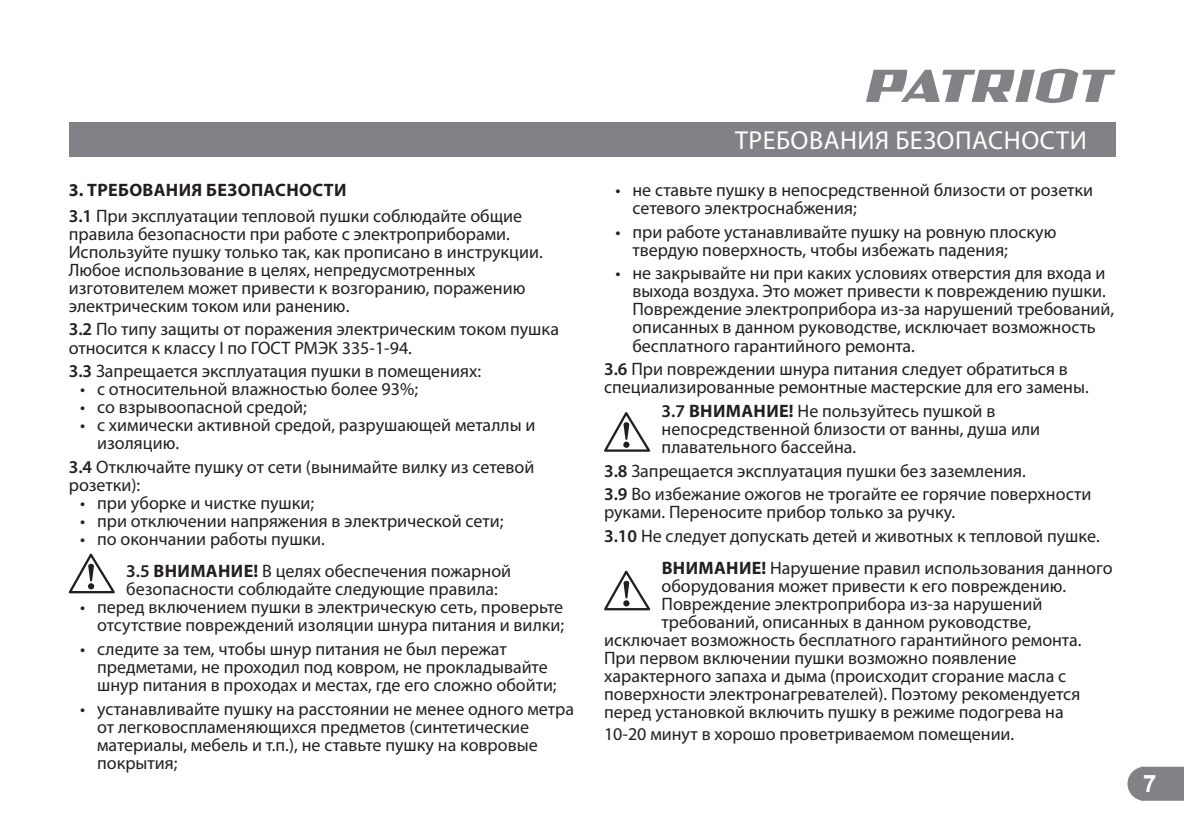
<style>
.page{position:relative;width:1184px;height:836px;background:#fff}
.page>*{position:absolute;margin:0;border:0;box-sizing:border-box;transform-origin:0 0}
.t1{font:26px "Myriad Pro";letter-spacing:.02em;color:#fff}
.t2{font:700 24px "Arial";color:#fff}
.t3{font:18px/18px "Myriad Pro";color:#231f20}
.t4{font:700 18px "Myriad Pro";color:#231f20}
.s1{font-weight:700}
.s2{font-weight:600}
</style>
<div class="page">
<div style="left:69px;top:123px;width:1046px;height:34px;background:#808285"></div>
<svg style="left:1127px;top:766px;width:57px;height:34px;background:#8b8d8f"></svg>
<svg style="left:866px;top:69px;width:249px;height:34px"></svg>
<svg style="left:68px;top:553px;width:47px;height:40px"></svg>
<svg style="left:604px;top:412px;width:46px;height:39px"></svg>
<svg style="left:604px;top:570px;width:46px;height:40px"></svg>
<p class="t3" style="left:69px;top:177px;width:455px;line-height:25.6px;text-align:center"><span class="s1">пасности<br></span><span class="s2">3.1</span> При эксплуатации тепловой пушки соблюдайте общие</p>
<p class="t3" style="left:69px;top:224px;width:476px">правила безопасности при работе с электроприборами.<br>Используйте пушку только так, как прописано в инструкции.<br>Любое использование в целях, непредусмотренных изготовителем может привести к возгоранию, поражению электрическим током или ранению.</p>
<p class="t3" style="left:69px;top:320px;width:492px"><span class="s2">3.2</span> По типу защиты от поражения электрическим током пушка относится к классу I по ГОСТ РМЭК 335-1-94.</p>
<p class="t3" style="left:69px;top:362px;width:414px"><span class="s2">3.3</span> Запрещается эксплуатация пушки в помещениях:</p>
<p class="t3" style="left:80px;top:380px;width:339px">• с относительной влажностью более 93%;</p>
<p class="t3" style="left:80px;top:398px;width:228px">• со взрывоопасной средой;</p>
<p class="t3" style="left:97px;top:416px;width:440px;text-indent:-17px">• с химически активной средой, разрушающей металлы и изоляцию.</p>
<p class="t3" style="left:69px;top:457px;width:467px"><span class="s2">3.4</span> Отключайте пушку от сети (вынимайте вилку из сетевой розетки):</p>
<p class="t3" style="left:80px;top:493px;width:236px">• при уборке и чистке пушки;</p>
<p class="t3" style="left:80px;top:511px;width:425px">• при отключении напряжения в электрической сети;</p>
<p class="t3" style="left:126px;top:522px;width:200px;line-height:32.2px;text-indent:-46px">• по окончании работы пушки.<br><span class="s2">3.5</span> <span class="s1">Внимание</span></p>
<p class="t4" style="left:69px;top:178px;width:52px">3. Требования</p>
<p class="t4" style="left:206px;top:178px;width:12px">безо</p>
<p class="t3" style="left:126px;top:561px;width:386px;text-indent:127px"><span class="s1">!</span> В целях обеспечения пожарной безопасности соблюдайте следующие правила:</p>
<p class="t3" style="left:80px;top:597px;width:485px;text-align:right">• перед включением пушки в электрическую сеть, проверьте отсутствие повреждений изоляции шнура питания и вилки;</p>
<p class="t3" style="left:97px;top:639px;width:461px;text-indent:-17px">• следите за тем, чтобы шнур питания не был пережат предметами, не проходил под ковром, не прокладывайте шнур питания в проходах и местах, где его сложно обойти;</p>
<p class="t3" style="left:97px;top:699px;width:478px;text-indent:-17px">• устанавливайте пушку на расстоянии не менее одного метра от легковоспламеняющихся предметов (синтетические материалы, мебель и т.п.), не ставьте пушку на ковровые покрытия;</p>
<h1 class="t1" style="left:735px;top:125px;width:353px">требования безопасности</h1>
<p class="t3" style="left:632px;top:180px;width:462px;text-indent:-17px">• не ставьте пушку в непосредственной близости от розетки сетевого электроснабжения;</p>
<p class="t3" style="left:632px;top:222px;width:425px;text-indent:-17px">• при работе устанавливайте пушку на ровную плоскую твердую поверхность, чтобы избежать падения;</p>
<p class="t3" style="left:632px;top:264px;width:483px;text-indent:-17px">• не закрывайте ни при каких условиях отверстия для входа и выхода воздуха. Это может привести к повреждению пушки.<br>Повреждение электроприбора из-за нарушений требований, описанных в данном руководстве, исключает возможность бесплатного гарантийного ремонта.</p>
<p class="t3" style="left:604px;top:360px;width:486px"><span class="s2">3.6</span> При повреждении шнура питания следует обратиться в специализированные ремонтные мастерские для его замены.</p>
<p class="t4" style="left:661px;top:399px;width:53px"><span class="s2">3.7</span> Внимание</p>
<p class="t3" style="left:661px;top:401px;width:380px;text-indent:127px"><span class="s1">!</span> Не пользуйтесь пушкой в непосредственной близости от ванны, душа или плавательного бассейна.</p>
<p class="t3" style="left:604px;top:458px;width:489px;line-height:23.6px"><span class="s2">3.8</span> Запрещается эксплуатация пушки без заземления.<br><span class="s2">3.9</span> Во избежание ожогов не трогайте ее горячие поверхности</p>
<p class="t3" style="left:604px;top:500px;width:497px;line-height:23.6px">руками. Переносите прибор только за ручку.<br><span class="s2">3.10</span> Не следует допускать детей и животных к тепловой пушке.</p>
<p class="t4" style="left:662px;top:556px;width:25px">Внимание</p>
<p class="t3" style="left:761px;top:558px;width:352px"><span class="s1">!</span> Нарушение правил использования данного</p>
<p class="t3" style="left:661px;top:576px;width:406px">оборудования может привести к его повреждению.</p>
<p class="t3" style="left:661px;top:594px;width:382px">Повреждение электроприбора из-за нарушений</p>
<p class="t3" style="left:661px;top:612px;width:371px">требований, описанных в данном руководстве,</p>
<p class="t3" style="left:604px;top:630px;width:479px">исключает возможность бесплатного гарантийного ремонта.</p>
<p class="t3" style="left:604px;top:648px;width:414px">При первом включении пушки возможно появление</p>
<p class="t3" style="left:604px;top:666px;width:464px">характерного запаха и дыма (происходит сгорание масла с</p>
<p class="t3" style="left:604px;top:684px;width:478px">поверхности электронагревателей). Поэтому рекомендуется</p>
<p class="t3" style="left:604px;top:702px;width:461px">перед установкой включить пушку в режиме подогрева на</p>
<p class="t3" style="left:604px;top:724px;width:412px">10-20 минут в хорошо проветриваемом помещении.</p>
<h2 class="t2" style="left:1143px;top:767px;width:15px">7</h2>
</div>
